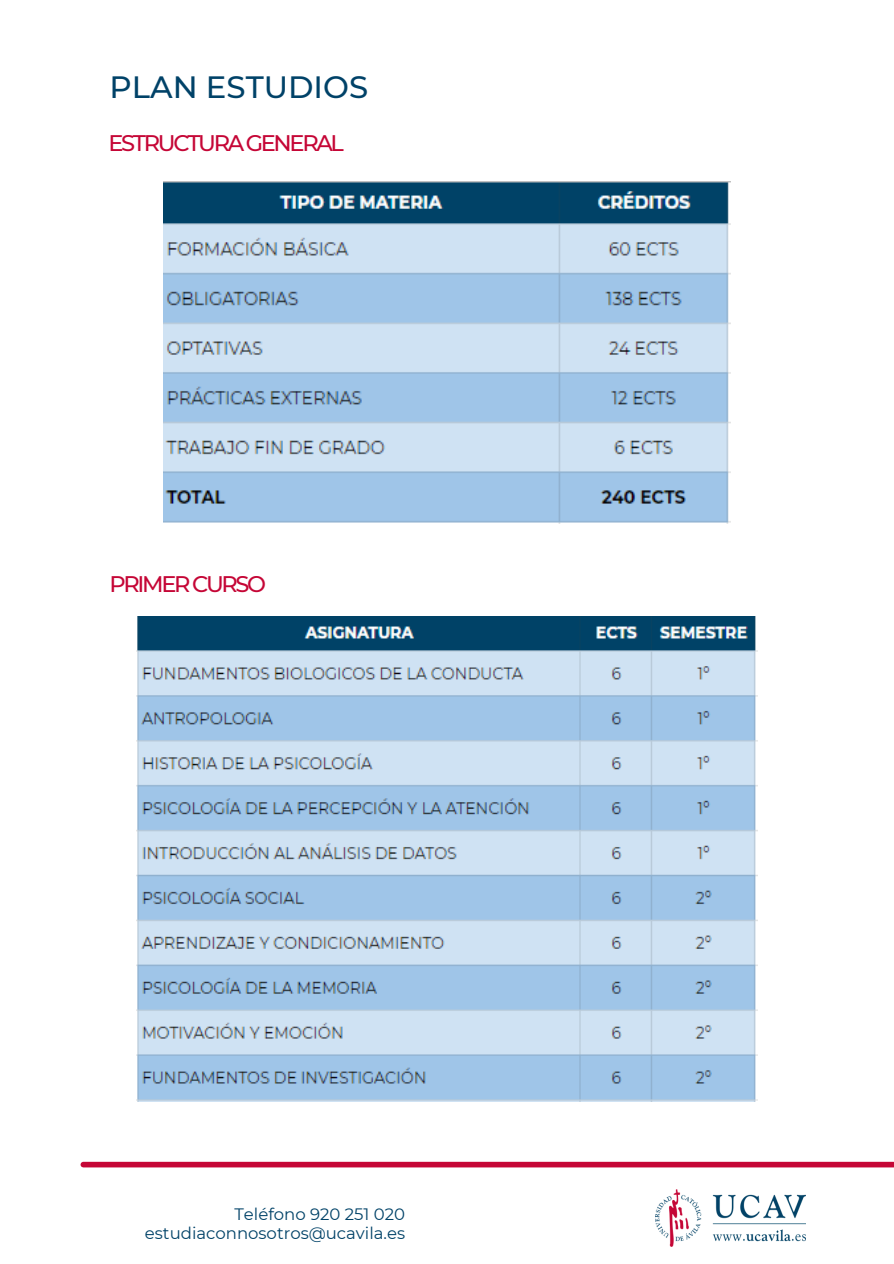
<style>
.page{position:relative;width:894px;height:1264px;background:#fff}
.page>*{position:absolute;margin:0;border:0;box-sizing:border-box;transform-origin:0 0}
.t1{font:500 30.75px "Montserrat";color:#004268}
.t2{font:500 22.5px "Montserrat";letter-spacing:-.105em;color:#c50636}
.t3{font:16.5px "Montserrat";color:#004268}
</style>
<div class="page">
<div style="left:83px;top:1161px;width:810px;height:6px;background:#c50636"></div>
<img style="left:655px;top:1189px;width:150px;height:57px">
<img style="left:164px;top:181px;width:566px;height:342px">
<img style="left:137px;top:616px;width:620px;height:485px">
<p class="t1" style="left:110px;top:68px;width:260px">PLAN ESTUDIOS</p>
<p class="t2" style="left:108px;top:129px;width:237px">ESTRUCTURA GENERAL</p>
<p class="t2" style="left:110px;top:570px;width:158px">PRIMER CURSO</p>
<p class="t3" style="left:234px;top:1203px;width:172px">Teléfono 920 251 020</p>
<p class="t3" style="left:145px;top:1223px;width:261px">estudiaconnosotros@ucavila.es</p>
</div>
